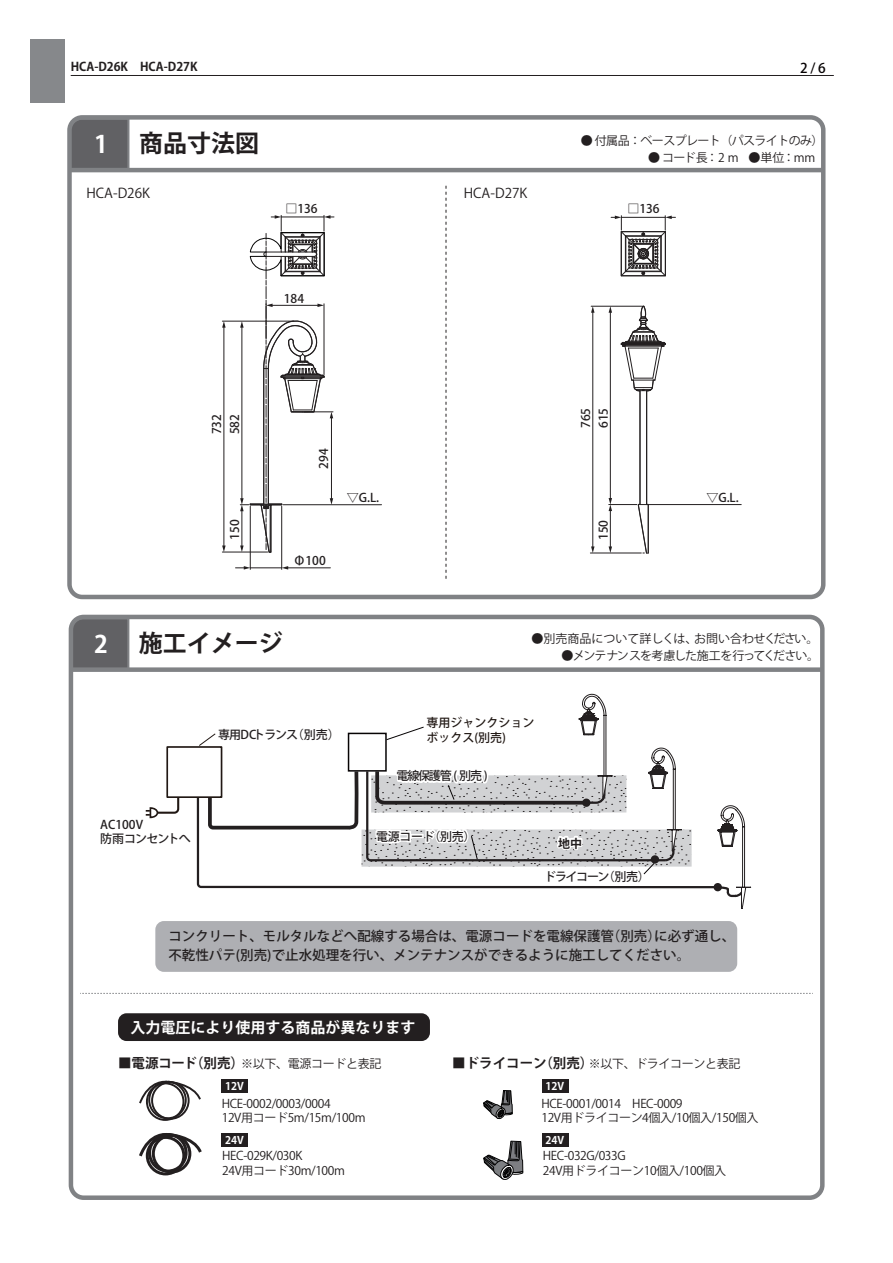
<style>
.page{position:relative;width:893px;height:1263px;background:#fff}
.page>*{position:absolute;margin:0;border:0;box-sizing:border-box;transform-origin:0 0}
.t1{font:700 24px "Koz Go Pro";color:#231f20}
.t2{font:700 24px "Koz Go Pro";color:#fff}
.t3{font:700 15px "Koz Go Pro";color:#fff}
.t4{font:500 13.5px/19.5px "Koz Go Pro";color:#231f20}
.t5{font:700 13.5px "Koz Go Pro";color:#231f20}
.t6{font:13.5px "Koz Go Pr 6 N";color:#231f20}
.t7{font:500 13.5px "Koz Go Pro";color:#070304}
.t8{font:12px/14.4px "Koz Go Pro";letter-spacing:-.03em;color:#231f20}
.t9{font:500 12px/14.2px "Koz Go Pro";color:#231f20}
.t10{font:12px "Koz Go Pro";color:#231f20}
.t11{font:12px "Koz Go Pro";letter-spacing:-.08em;color:#231f20}
.t12{font:12px "Koz Go Pro";letter-spacing:-.05em;color:#231f20}
.t13{font:700 12px "Koz Go Pro";color:#231f20}
.t14{font:500 12px/15px "Koz Go Pro";color:#211814}
.t15{font:500 12px "Koz Go Pro";letter-spacing:-.08em;color:#231f20}
.t16{font:500 12px "Koz Go Pro";letter-spacing:-.1em;color:#231f20}
.t17{font:700 10.5px "Koz Go Pro";color:#fff}
</style>
<div class="page">
<div style="left:30px;top:39px;width:34px;height:64px;background:#86888b"></div>
<hr style="left:71px;top:75px;width:763px;height:1px;background:#231f20">
<svg style="left:72px;top:120px;width:59px;height:48px;background:#666669"></svg>
<div style="left:67px;top:115px;width:758px;height:484px;border:4px solid #808285;border-radius:13px"></div>
<hr style="left:70px;top:168px;width:754px;height:4px;background:#808285">
<div style="left:155px;top:921px;width:582px;height:51px;background:#aeafb3;border-radius:9px"></div>
<div style="left:118px;top:1013px;width:312px;height:28px;background:#231f20;border-radius:9px"></div>
<div style="left:74px;top:620px;width:56px;height:47px;background:#616164"></div>
<div style="left:69px;top:615px;width:756px;height:585px;border:4px solid #808285;border-radius:13px"></div>
<div style="left:73px;top:667px;width:748px;height:5px;background:#808285"></div>
<svg style="left:80px;top:993px;width:733px;height:1px"></svg>
<svg style="left:196px;top:798px;width:520px;height:91px"></svg>
<svg style="left:146px;top:798px;width:34px;height:21px"></svg>
<div style="left:166px;top:746px;width:56px;height:52px;border:2px solid #211814"></div>
<svg style="left:483px;top:1090px;width:30px;height:30px"></svg>
<svg style="left:483px;top:1141px;width:40px;height:39px"></svg>
<div style="left:221px;top:1080px;width:27px;height:13px;background:#231f20"></div>
<div style="left:221px;top:1133px;width:27px;height:13px;background:#231f20"></div>
<div style="left:542px;top:1080px;width:26px;height:13px;background:#231f20"></div>
<div style="left:542px;top:1133px;width:26px;height:13px;background:#231f20"></div>
<div style="left:148px;top:1081px;width:39px;height:38px;border:2px solid #231f20;border-radius:50%"></div>
<div style="left:146px;top:1082px;width:38px;height:39px;border:2px solid #231f20;border-radius:50%"></div>
<div style="left:151px;top:1081px;width:39px;height:39px;border:2px solid #231f20;border-radius:50%"></div>
<svg style="left:139px;top:1080px;width:62px;height:26px"></svg>
<div style="left:148px;top:1133px;width:40px;height:39px;border:3px solid #231f20;border-radius:50%"></div>
<div style="left:146px;top:1136px;width:39px;height:39px;border:3px solid #231f20;border-radius:50%"></div>
<div style="left:152px;top:1134px;width:39px;height:39px;border:3px solid #231f20;border-radius:50%"></div>
<svg style="left:139px;top:1133px;width:63px;height:27px"></svg>
<svg style="left:717px;top:805px;width:34px;height:104px"></svg>
<div style="left:714px;top:884px;width:7px;height:6px;background:#231f20;border-radius:50%"></div>
<div style="left:714px;top:883px;width:8px;height:8px;border:2px solid #231f20;border-radius:50%"></div>
<svg style="left:199px;top:694px;width:483px;height:180px"></svg>
<svg style="left:446px;top:186px;width:1px;height:393px"></svg>
<hr style="left:224px;top:326px;width:1px;height:221px;background:#231f20">
<svg style="left:222px;top:545px;width:4px;height:7px"></svg>
<svg style="left:222px;top:322px;width:4px;height:6px"></svg>
<hr style="left:222px;top:321px;width:72px;height:1px;background:#231f20">
<hr style="left:283px;top:504px;width:99px;height:1px;background:#231f20">
<hr style="left:287px;top:568px;width:43px;height:1px;background:#231f20">
<svg style="left:282px;top:566px;width:6px;height:4px"></svg>
<svg style="left:235px;top:566px;width:15px;height:4px"></svg>
<hr style="left:250px;top:568px;width:32px;height:1px;background:#231f20">
<hr style="left:281px;top:506px;width:1px;height:63px;background:#231f20">
<hr style="left:222px;top:552px;width:46px;height:1px;background:#231f20">
<hr style="left:250px;top:506px;width:1px;height:63px;background:#231f20">
<hr style="left:592px;top:311px;width:1px;height:237px;background:#231f20">
<svg style="left:591px;top:307px;width:3px;height:6px"></svg>
<svg style="left:591px;top:546px;width:3px;height:7px"></svg>
<hr style="left:590px;top:553px;width:51px;height:1px;background:#231f20">
<hr style="left:591px;top:306px;width:51px;height:1px;background:#231f20">
<svg style="left:609px;top:305px;width:57px;height:249px"></svg>
<svg style="left:611px;top:216px;width:64px;height:60px"></svg>
<svg style="left:240px;top:215px;width:94px;height:342px"></svg>
<hr style="left:647px;top:504px;width:94px;height:1px;background:#231f20">
<p class="t13" style="left:71px;top:59px;width:128px">HCA-D26K　HCA-D27K</p>
<p class="t7" style="left:800px;top:59px;width:27px">2 / 6</p>
<h1 class="t2" style="left:94px;top:129px;width:15px">1</h1>
<h1 class="t1" style="left:139px;top:128px;width:121px">商品寸法図</h1>
<p class="t6" style="left:86px;top:186px;width:65px">HCA-D26K</p>
<p class="t9" style="left:285px;top:202px;width:34px">□136</p>
<p class="t9" style="left:284px;top:292px;width:22px">184</p>
<p class="t6" style="left:464px;top:186px;width:65px">HCA-D27K</p>
<p class="t12" style="left:581px;top:133px;width:244px">● 付属品：ベースプレート（パスライトのみ）</p>
<p class="t8" style="left:648px;top:150px;width:169px">● コード長：2 m ●単位：mm</p>
<p class="t9" style="left:627px;top:202px;width:34px">□136</p>
<p class="t9" style="left:208px;top:434px;width:22px;line-height:18px;rotate:-90deg">732<br>582</p>
<p class="t9" style="left:228px;top:540px;width:22px;rotate:-90deg">150</p>
<p class="t9" style="left:317px;top:469px;width:22px;rotate:-90deg">294</p>
<p class="t9" style="left:294px;top:554px;width:34px">Φ100</p>
<p class="t9" style="left:577px;top:428px;width:22px;line-height:17.5px;rotate:-90deg">765<br>615</p>
<p class="t9" style="left:347px;top:491px;width:34px">▽G.L.</p>
<p class="t9" style="left:706px;top:491px;width:34px">▽G.L.</p>
<p class="t9" style="left:597px;top:540px;width:22px;rotate:-90deg">150</p>
<h1 class="t2" style="left:94px;top:628px;width:15px">2</h1>
<h1 class="t1" style="left:139px;top:627px;width:145px">施工イメージ</h1>
<p class="t15" style="left:218px;top:727px;width:123px">専用DCトランス（別売）</p>
<p class="t9" style="left:100px;top:817px;width:92px">AC100V<br>防雨コンセントへ</p>
<p class="t10" style="left:532px;top:631px;width:289px">●別売商品について詳しくは、お問い合わせください。</p>
<p class="t11" style="left:562px;top:648px;width:259px">●メンテナンスを考慮した施工を行ってください。</p>
<p class="t14" style="left:426px;top:715px;width:109px">専用ジャンクションボックス(別売)</p>
<p class="t9" style="left:397px;top:769px;width:93px">電線保護管 ( 別売 )</p>
<p class="t9" style="left:376px;top:830px;width:101px">電源コード（別売）</p>
<p class="t13" style="left:558px;top:835px;width:25px">地中</p>
<p class="t16" style="left:544px;top:869px;width:107px">ドライコーン（別売）</p>
<p class="t4" style="left:168px;top:927px;width:568px">コンクリート、モルタルなどへ配線する場合は、電源コードを電線保護管（別売）に必ず通し、不乾性パテ(別売)で止水処理を行い、メンテナンスができるように施工してください。</p>
<p class="t3" style="left:131px;top:1018px;width:287px">入力電圧により使用する商品が異なります</p>
<p class="t5" style="left:118px;top:1054px;width:128px">■電源コード（別売）</p>
<p class="t5" style="left:452px;top:1054px;width:143px">■ドライコーン（別売）</p>
<p class="t17" style="left:225px;top:1080px;width:20px">12V</p>
<p class="t8" style="left:241px;top:1056px;width:142px">※以下、電源コードと表記</p>
<p class="t8" style="left:589px;top:1056px;width:153px">※以下、ドライコーンと表記</p>
<p class="t17" style="left:546px;top:1080px;width:20px">12V</p>
<p class="t8" style="left:222px;top:1096px;width:145px">HCE-0002/0003/0004<br>12V用コード5m/15m/100m</p>
<p class="t8" style="left:541px;top:1096px;width:219px">HCE-0001/0014　HEC-0009<br>12V用ドライコーン4個入/10個入/150個入</p>
<p class="t8" style="left:543px;top:1149px;width:185px">HEC-032G/033G<br>24V用ドライコーン10個入/100個入</p>
<p class="t17" style="left:225px;top:1133px;width:20px">24V</p>
<p class="t17" style="left:546px;top:1133px;width:20px">24V</p>
<p class="t8" style="left:222px;top:1149px;width:124px">HEC-029K/030K<br>24V用コード30m/100m</p>
</div>
